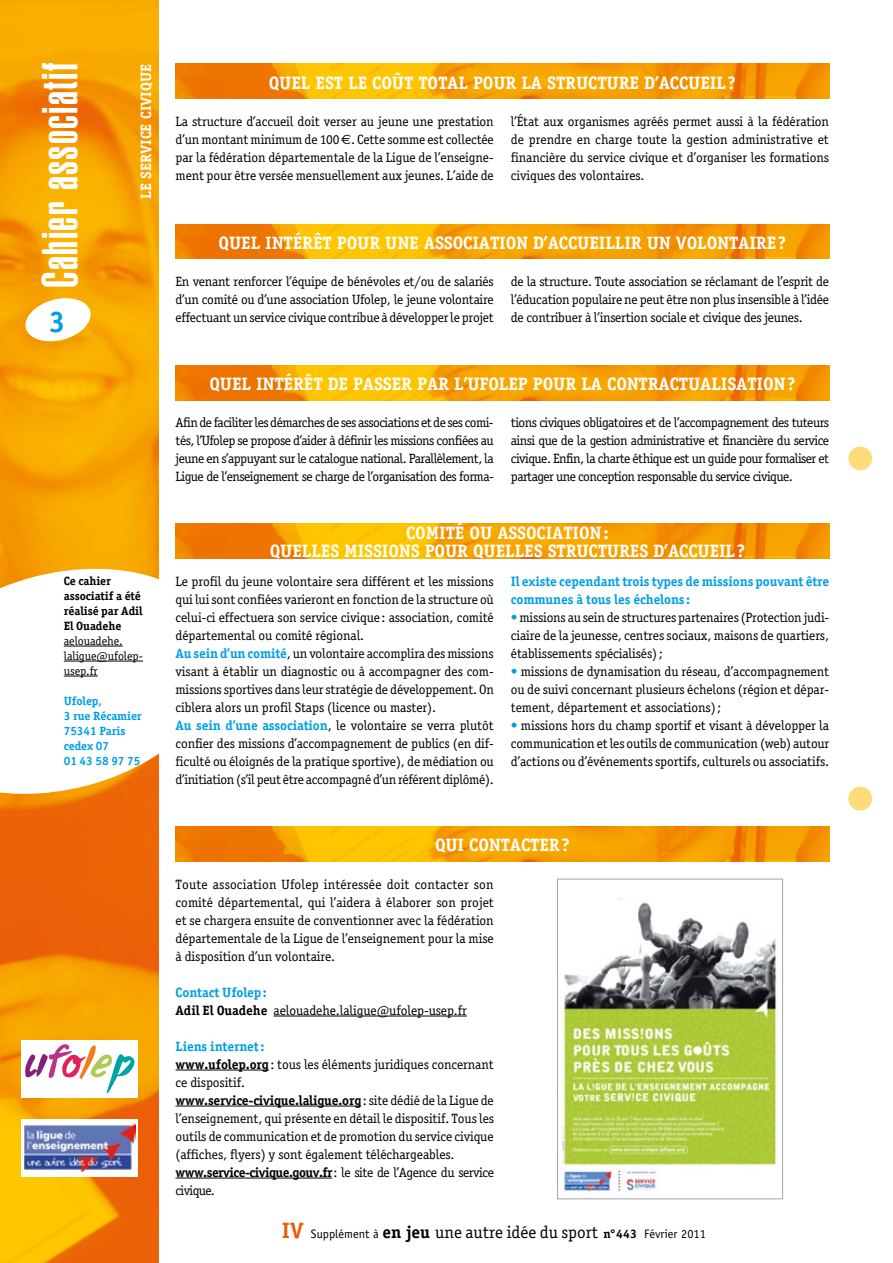
<style>
.page{position:relative;width:893px;height:1263px;background:#fff}
.page>*{position:absolute;margin:0;border:0;box-sizing:border-box;transform-origin:0 0}
.t1{font:900 extra-condensed 49.65px "Helvetica";letter-spacing:.03em;color:#fff}
.t2{font:700 29.85px "Officina Serif";color:#009fe3}
.t3{font:700 18px/18px "Officina Serif";letter-spacing:-.01em;color:#fff;text-align:center}
.t4{font:700 15px "Officina Serif";color:#fff}
.t5{font:13.5px/18px "Officina Serif";letter-spacing:-.01em;color:#000;text-align:justify}
.t6{font:700 13.5px/18px "Officina Serif";letter-spacing:-.01em;color:#009fe3}
.t7{font:12.3px "Officina Sans";color:#000}
.t8{font:700 12px/15px "Officina Serif";letter-spacing:-.01em;color:#009fe3}
.t9{font:700 12px/15px "Officina Serif";letter-spacing:-.01em;color:#000}
.t10{font:12px/15px "Officina Serif";letter-spacing:-.01em;color:#000}
.s1{font-family:"Euro Sans"}
.s2{font-weight:700;color:#009fe3}
.s3{color:#009fe3}
.s4{font-weight:700}
.s5{font-family:"Officina Serif";font-weight:700;font-size:22.2px;color:#ea5b0a}
.s6{font-family:"Officina Serif";font-weight:700;font-size:17.25px}
.s7{font-family:"Officina Serif";font-size:17.25px}
.s8{font-family:"Officina Serif";font-weight:700}
</style>
<div class="page">
<img style="left:0;top:0;width:159px;height:1263px">
<svg style="left:0;top:534px;width:248px;height:294px"></svg>
<hr style="left:64px;top:646px;width:59px;height:1px;background:#000">
<hr style="left:64px;top:661px;width:79px;height:1px;background:#000">
<hr style="left:64px;top:676px;width:34px;height:1px;background:#000">
<svg style="left:23px;top:295px;width:70px;height:49px"></svg>
<div style="left:848px;top:446px;width:24px;height:24px;background:#ffdb7c;border-radius:50%"></div>
<div style="left:848px;top:787px;width:24px;height:23px;background:#ffdb7c;border-radius:50%"></div>
<img style="left:176px;top:64px;width:653px;height:35px">
<div style="left:21px;top:1040px;width:117px;height:57px;background:#fff"></div>
<svg style="left:25px;top:1044px;width:109px;height:49px"></svg>
<img style="left:176px;top:224px;width:653px;height:35px">
<img style="left:176px;top:365px;width:653px;height:35px">
<hr style="left:274px;top:1016px;width:193px;height:1px;background:#000">
<hr style="left:176px;top:1070px;width:93px;height:1px;background:#000">
<hr style="left:176px;top:1106px;width:185px;height:1px;background:#000">
<hr style="left:176px;top:1178px;width:156px;height:1px;background:#000">
<img style="left:562px;top:898px;width:216px;height:294px">
<div style="left:557px;top:879px;width:226px;height:320px;border:1px solid #a4a4aa"></div>
<img style="left:176px;top:827px;width:653px;height:35px">
<img style="left:176px;top:523px;width:653px;height:35px">
<div style="left:21px;top:1119px;width:117px;height:57px;background:#fff"></div>
<img style="left:25px;top:1123px;width:110px;height:48px">
<h1 class="t1" style="left:32px;top:288px;width:227px;rotate:-90deg">Cahier associatif</h1>
<h2 class="t2" style="left:49px;top:303px;width:18px">3</h2>
<p class="t4" style="left:137px;top:199px;width:137px;rotate:-90deg">LE SERVICE CIVIQUE</p>
<p class="t9" style="left:64px;top:573px;width:80px">Ce cahier associatif a été réalisé par Adil<br>El Ouadehe</p>
<p class="t10" style="left:64px;top:633px;width:81px">aelouadehe. laligue@ufolep&shy;usep.fr</p>
<p class="t8" style="left:64px;top:693px;width:80px">Ufolep,<br>3 rue Récamier<br>75341 Paris cedex 07<br>01 43 58 97 75</p>
<h3 class="t3" style="left:269px;top:74px;width:469px">QUEL EST LE COÛT TOTAL POUR LA STRUCTURE D’ACCUEIL?</h3>
<p class="t5" style="left:176px;top:113px;width:320px">La structure d’accueil doit verser au jeune une prestation d’un montant minimum de 100<span class="s1">€</span>. Cette somme est collectée par la fédération départementale de la Ligue de l’enseigne&shy;ment pour être versée mensuellement aux jeunes. L’aide de</p>
<p class="t5" style="left:511px;top:113px;width:320px">l’État aux organismes agréés permet aussi à la fédération de prendre en charge toute la gestion administrative et financière du service civique et d’organiser les formations civiques des volontaires.</p>
<h3 class="t3" style="left:219px;top:233px;width:569px">QUEL INTÉRÊT POUR UNE ASSOCIATION D’ACCUEILLIR UN VOLONTAIRE?</h3>
<p class="t5" style="left:176px;top:273px;width:320px">En venant renforcer l’équipe de bénévoles et/ou de salariés d’un comité ou d’une association Ufolep, le jeune volontaire effectuant un service civique contribue à développer le projet</p>
<p class="t5" style="left:511px;top:273px;width:320px">de la structure. Toute association se réclamant de l’esprit de l’éducation populaire ne peut être non plus insensible à l’idée de contribuer à l’insertion sociale et civique des jeunes.</p>
<h3 class="t3" style="left:209px;top:375px;width:587px">QUEL INTÉRÊT DE PASSER PAR L’UFOLEP POUR LA CONTRACTUALISATION?</h3>
<p class="t5" style="left:176px;top:414px;width:320px">Afin de faciliter les démarches de ses associations et de ses comi&shy;tés, l’Ufolep se propose d’aider à définir les missions confiées au jeune en s’appuyant sur le catalogue national. Parallèlement, la Ligue de l’enseignement se charge de l’organisation des forma-</p>
<p class="t5" style="left:511px;top:414px;width:320px">tions civiques obligatoires et de l’accompagnement des tuteurs ainsi que de la gestion administrative et financière du service civique. Enfin, la charte éthique est un guide pour formaliser et partager une conception responsable du service civique.</p>
<h3 class="t3" style="left:270px;top:523px;width:477px">COMITÉ OU ASSOCIATION:<br>QUELLES MISSIONS POUR QUELLES STRUCTURES D’ACCUEIL?</h3>
<p class="t5" style="left:176px;top:572px;width:320px;text-align:left">Le profil du jeune volontaire sera différent et les missions qui lui sont confiées varieront en fonction de la structure où celui-ci effectuera son service civique: association, comité départemental ou comité régional.<br><span class="s2">Au sein d’un comité</span>, un volontaire accomplira des missions visant à établir un diagnostic ou à accompagner des com&shy;missions sportives dans leur stratégie de développement. On ciblera alors un profil Staps (licence ou master).<br><span class="s2">Au sein d’une association</span>, le volontaire se verra plutôt confier des missions d’accompagnement de publics (en dif&shy;ficulté ou éloignés de la pratique sportive), de médiation ou d’initiation (s’il peut être accompagné d’un référent diplômé).</p>
<p class="t6" style="left:511px;top:572px;width:320px">Il existe cependant trois types de missions pouvant être communes à tous les échelons :</p>
<p class="t5" style="left:511px;top:608px;width:320px"><span class="s3">•</span> missions au sein de structures partenaires (Protection judi&shy;ciaire de la jeunesse, centres sociaux, maisons de quartiers, établissements spécialisés);</p>
<p class="t5" style="left:511px;top:662px;width:320px"><span class="s3">•</span> missions de dynamisation du réseau, d’accompagnement ou de suivi concernant plusieurs échelons (région et dépar&shy;tement, département et associations);</p>
<p class="t5" style="left:511px;top:716px;width:320px"><span class="s3">•</span> missions hors du champ sportif et visant à développer la communication et les outils de communication (web) autour d’actions ou d’événements sportifs, culturels ou associatifs.</p>
<h3 class="t3" style="left:435px;top:836px;width:136px">QUI CONTACTER?</h3>
<p class="t5" style="left:176px;top:875px;width:320px">Toute association Ufolep intéressée doit contacter son comité départemental, qui l’aidera à élaborer son projet et se chargera ensuite de conventionner avec la fédération départementale de la Ligue de l’enseignement pour la mise à disposition d’un volontaire.</p>
<p class="t5" style="left:176px;top:983px;width:293px"><span class="s2">Contact Ufolep:<br></span><span class="s4">Adil El Ouadehe</span> aelouadehe.laligue@ufolep-usep.fr</p>
<p class="t5" style="left:176px;top:1037px;width:320px;text-align:left"><span class="s2">Liens internet:<br></span><span class="s4">www.ufolep.org</span>: tous les éléments juridiques concernant ce dispositif.<br><span class="s4">www.service-civique.laligue.org</span>: site dédié de la Ligue de l’enseignement, qui présente en détail le dispositif. Tous les outils de communication et de promotion du service civique (affiches, flyers) y sont également téléchargeables. <span class="s4">www.service-civique.gouv.fr</span>: le site de l’Agence du service civique.</p>
<p class="t7" style="left:282px;top:1226px;width:425px"><span class="s5">IV</span> Supplément à <span class="s6">en jeu</span> <span class="s7">une autre idée du sport</span> <span class="s8">n°443</span> Février 2011</p>
</div>
